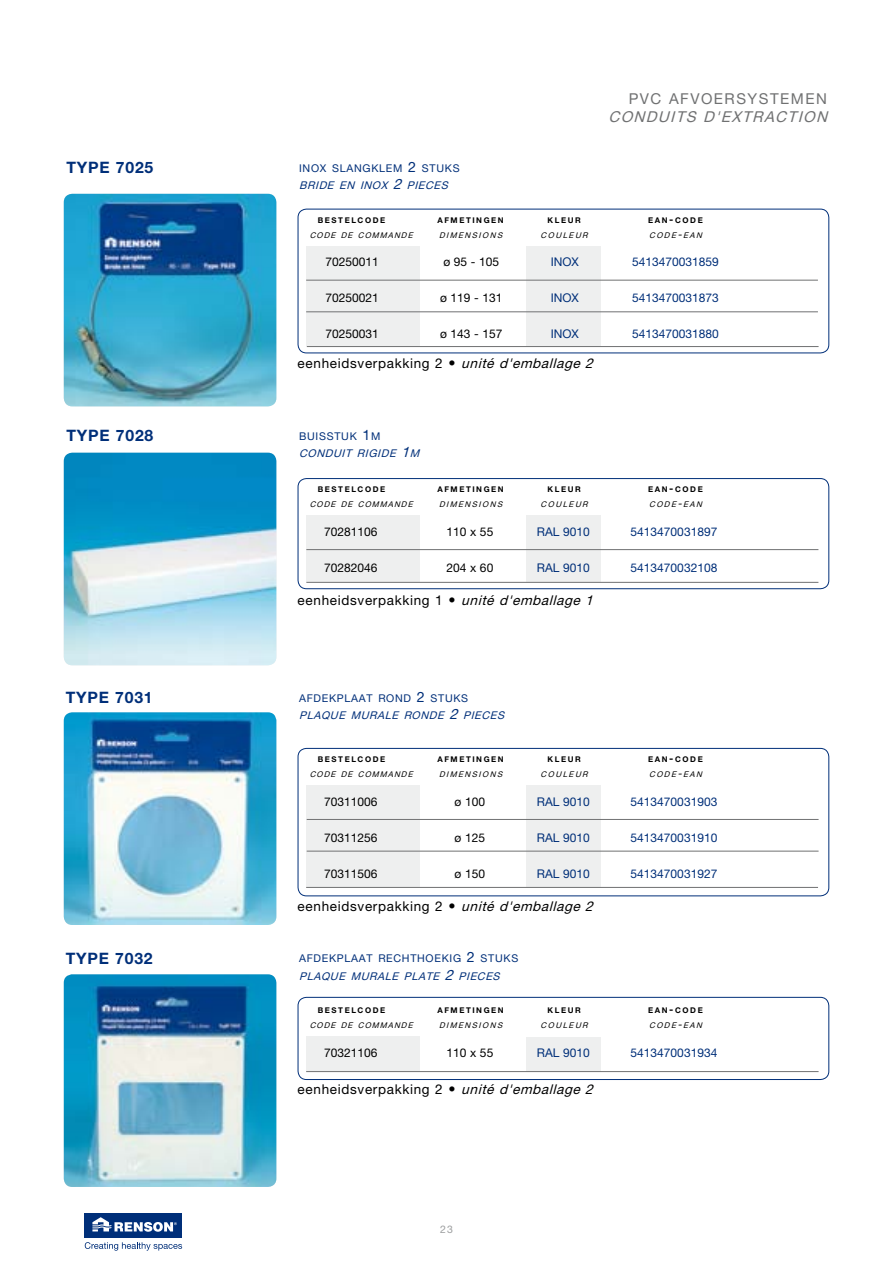
<style>
.page{position:relative;width:893px;height:1263px;background:#fff}
.page>*{position:absolute;margin:0;border:0;box-sizing:border-box;transform-origin:0 0}
.t1{font:700 15.75px "Helvetica Neue LT Std";letter-spacing:.05em;color:#002f79}
.t2{font:italic 15px "Helvetica Neue LT Std";color:#707172}
.t3{font:15px "Helvetica Neue LT Std";letter-spacing:.1em;color:#707172}
.t4{font:13.5px "Helvetica Neue LT Std";letter-spacing:.05em;color:#000}
.t5{font:12px "Helvetica Neue LT Std";color:#002f79}
.t6{font:12px "Helvetica Neue LT Std";color:#000}
.t7{font:10.65px/17.1px "Helvetica Neue LT Std";letter-spacing:.065em;color:#002f79}
.t8{font:italic 10.65px/17.1px "Helvetica Neue LT Std";color:#002f79}
.t9{font:10.5px "Helvetica Neue LT Std";color:#9c9e9f}
.t10{font:italic 7.8px "Helvetica Neue LT Std";color:#000}
.t11{font:700 7.8px "Helvetica Neue LT Std";letter-spacing:.2em;color:#000}
.s1{font-size:14.25px}
.s2{font-style:italic}
.s3{font-style:italic;font-size:14.25px}
.s4{font-size:10.5px}
.s5{font-style:normal}
.s6{font-style:normal;font-size:14.25px}
</style>
<div class="page">
<div style="left:85px;top:1213px;width:97px;height:25px;background:#002f79"></div>
<svg style="left:92px;top:1217px;width:85px;height:15px"></svg>
<svg style="left:85px;top:1242px;width:97px;height:9px"></svg>
<img style="left:64px;top:194px;width:212px;height:212px">
<div style="left:298px;top:209px;width:531px;height:144px;border:1px solid #002f79;border-radius:9px"></div>
<div style="left:526px;top:246px;width:75px;height:100px;background:#eeefef"></div>
<div style="left:306px;top:246px;width:114px;height:100px;background:#eeefef"></div>
<hr style="left:306px;top:280px;width:512px;height:1px;background:#707172">
<hr style="left:306px;top:311px;width:512px;height:1px;background:#707172">
<hr style="left:307px;top:346px;width:512px;height:1px;background:#707172">
<img style="left:64px;top:453px;width:212px;height:212px">
<div style="left:298px;top:478px;width:531px;height:111px;border:1px solid #002f79;border-radius:9px"></div>
<div style="left:526px;top:516px;width:75px;height:66px;background:#eeefef"></div>
<div style="left:306px;top:516px;width:114px;height:66px;background:#eeefef"></div>
<hr style="left:306px;top:549px;width:512px;height:1px;background:#707172">
<hr style="left:306px;top:582px;width:512px;height:1px;background:#707172">
<img style="left:64px;top:712px;width:212px;height:213px">
<div style="left:298px;top:748px;width:531px;height:148px;border:1px solid #002f79;border-radius:9px"></div>
<div style="left:526px;top:786px;width:75px;height:101px;background:#eeefef"></div>
<div style="left:306px;top:785px;width:114px;height:102px;background:#eeefef"></div>
<hr style="left:307px;top:819px;width:512px;height:1px;background:#707172">
<hr style="left:307px;top:851px;width:512px;height:1px;background:#707172">
<hr style="left:306px;top:887px;width:512px;height:1px;background:#707172">
<img style="left:64px;top:974px;width:212px;height:213px">
<div style="left:298px;top:997px;width:531px;height:83px;border:1px solid #002f79;border-radius:9px"></div>
<div style="left:526px;top:1036px;width:75px;height:35px;background:#eeefef"></div>
<div style="left:306px;top:1036px;width:114px;height:35px;background:#eeefef"></div>
<hr style="left:306px;top:1071px;width:513px;height:1px;background:#707172">
<p class="t3" style="left:629px;top:90px;width:85px">PVC AFVOERS</p>
<p class="t3" style="left:747px;top:90px;width:24px">YSTEMEN</p>
<p class="t2" style="left:608px;top:108px;width:225px">conduits d'extraction</p>
<h1 class="t1" style="left:66px;top:158px;width:88px">TYPE 7025</h1>
<p class="t7" style="left:299px;top:160px;width:162px">INOX SLANGKLEM <span class="s1">2</span> STUKS<br><span class="s2">BRIDE EN INOX</span> <span class="s3">2</span> <span class="s2">PIECES</span></p>
<p class="t11" style="left:318px;top:215px;width:69px">BESTELCODE</p>
<p class="t11" style="left:437px;top:215px;width:68px">AFMETINGEN</p>
<p class="t11" style="left:547px;top:215px;width:35px">KLEUR</p>
<p class="t11" style="left:648px;top:215px;width:56px">EAN<span class="s4">-</span>CODE</p>
<p class="t10" style="left:310px;top:230px;width:107px">CODE DE COMMANDE</p>
<p class="t10" style="left:439px;top:230px;width:67px">DIMENSIONS</p>
<p class="t10" style="left:541px;top:230px;width:51px">COULEUR</p>
<p class="t10" style="left:649px;top:230px;width:57px">CODE<span class="s4">-</span>EAN</p>
<p class="t6" style="left:326px;top:255px;width:55px">70250011</p>
<p class="t6" style="left:443px;top:255px;width:57px">ø 95 - 105</p>
<p class="t5" style="left:551px;top:255px;width:30px">INO X</p>
<p class="t5" style="left:632px;top:255px;width:88px">5413470031859</p>
<p class="t6" style="left:326px;top:291px;width:55px">70250021</p>
<p class="t6" style="left:440px;top:291px;width:64px">ø 119 - 131</p>
<p class="t5" style="left:551px;top:291px;width:30px">INO X</p>
<p class="t5" style="left:632px;top:291px;width:88px">5413470031873</p>
<p class="t6" style="left:326px;top:327px;width:55px">70250031</p>
<p class="t6" style="left:440px;top:327px;width:64px">ø 143 - 157</p>
<p class="t5" style="left:551px;top:327px;width:30px">INO X</p>
<p class="t5" style="left:632px;top:327px;width:88px">5413470031880</p>
<p class="t4" style="left:298px;top:356px;width:301px">eenheidsverpakking 2 <span class="s1">•</span> <span class="s2">unité d'emballage 2</span></p>
<h1 class="t1" style="left:66px;top:426px;width:88px">TYPE 7028</h1>
<p class="t8" style="left:299px;top:427px;width:125px"><span class="s5">BUISSTUK</span> <span class="s6">1</span><span class="s5">M<br></span>CONDUIT RIGIDE <span class="s1">1</span>M</p>
<p class="t11" style="left:318px;top:485px;width:69px">BESTELCODE</p>
<p class="t11" style="left:437px;top:485px;width:68px">AFMETINGEN</p>
<p class="t11" style="left:547px;top:485px;width:35px">KLEUR</p>
<p class="t11" style="left:648px;top:485px;width:56px">EAN<span class="s4">-</span>CODE</p>
<p class="t10" style="left:310px;top:500px;width:107px">CODE DE COMMANDE</p>
<p class="t10" style="left:439px;top:500px;width:67px">DIMENSIONS</p>
<p class="t10" style="left:541px;top:500px;width:51px">COULEUR</p>
<p class="t10" style="left:649px;top:500px;width:57px">CODE<span class="s4">-</span>EAN</p>
<p class="t6" style="left:324px;top:524px;width:55px">70281106</p>
<p class="t6" style="left:446px;top:524px;width:48px">110 x 55</p>
<p class="t5" style="left:537px;top:524px;width:9px">RAL</p>
<p class="t5" style="left:563px;top:524px;width:28px">9010</p>
<p class="t5" style="left:631px;top:524px;width:88px">5413470031897</p>
<p class="t6" style="left:324px;top:560px;width:55px">70282046</p>
<p class="t6" style="left:446px;top:560px;width:48px">204 x 60</p>
<p class="t5" style="left:537px;top:560px;width:9px">RAL</p>
<p class="t5" style="left:563px;top:560px;width:28px">9010</p>
<p class="t5" style="left:631px;top:560px;width:88px">5413470032108</p>
<p class="t4" style="left:298px;top:592px;width:301px">eenheidsverpakking 1 <span class="s1">•</span> <span class="s2">unité d'emballage 1</span></p>
<h1 class="t1" style="left:66px;top:687px;width:88px">TYPE 7031</h1>
<p class="t8" style="left:299px;top:689px;width:210px"><span class="s5">AFDEKPLAAT ROND</span> <span class="s6">2</span> <span class="s5">STUKS<br></span>PLAQUE MURALE RONDE <span class="s1">2</span> PIECES</p>
<p class="t11" style="left:318px;top:754px;width:69px">BESTELCODE</p>
<p class="t11" style="left:437px;top:754px;width:68px">AFMETINGEN</p>
<p class="t11" style="left:547px;top:754px;width:35px">KLEUR</p>
<p class="t11" style="left:648px;top:754px;width:56px">EAN<span class="s4">-</span>CODE</p>
<p class="t10" style="left:310px;top:770px;width:107px">CODE DE COMMANDE</p>
<p class="t10" style="left:439px;top:770px;width:67px">DIMENSIONS</p>
<p class="t10" style="left:541px;top:770px;width:51px">COULEUR</p>
<p class="t10" style="left:649px;top:770px;width:57px">CODE<span class="s4">-</span>EAN</p>
<p class="t6" style="left:324px;top:794px;width:55px">70311006</p>
<p class="t6" style="left:455px;top:794px;width:32px">ø 100</p>
<p class="t5" style="left:537px;top:794px;width:9px">RAL</p>
<p class="t5" style="left:563px;top:794px;width:28px">9010</p>
<p class="t5" style="left:631px;top:794px;width:88px">5413470031903</p>
<p class="t6" style="left:324px;top:830px;width:55px">70311256</p>
<p class="t6" style="left:455px;top:830px;width:32px">ø 125</p>
<p class="t5" style="left:537px;top:830px;width:9px">RAL</p>
<p class="t5" style="left:563px;top:830px;width:28px">9010</p>
<p class="t5" style="left:631px;top:830px;width:88px">5413470031910</p>
<p class="t6" style="left:324px;top:866px;width:55px">70311506</p>
<p class="t6" style="left:455px;top:866px;width:32px">ø 150</p>
<p class="t5" style="left:537px;top:866px;width:9px">RAL</p>
<p class="t5" style="left:563px;top:866px;width:28px">9010</p>
<p class="t5" style="left:631px;top:866px;width:88px">5413470031927</p>
<p class="t4" style="left:298px;top:898px;width:301px">eenheidsverpakking 2 <span class="s1">•</span> <span class="s2">unité d'emballage 2</span></p>
<h1 class="t1" style="left:66px;top:948px;width:88px">TYPE 7032</h1>
<p class="t7" style="left:299px;top:950px;width:221px">AFDEKPLAAT RECHTHOEKIG <span class="s1">2</span> STUKS<br><span class="s2">PLAQUE MURALE PLATE</span> <span class="s3">2</span> <span class="s2">PIECES</span></p>
<p class="t11" style="left:318px;top:1005px;width:69px">BESTELCODE</p>
<p class="t11" style="left:437px;top:1005px;width:68px">AFMETINGEN</p>
<p class="t11" style="left:547px;top:1005px;width:35px">KLEUR</p>
<p class="t11" style="left:648px;top:1005px;width:56px">EAN<span class="s4">-</span>CODE</p>
<p class="t10" style="left:310px;top:1021px;width:107px">CODE DE COMMANDE</p>
<p class="t10" style="left:439px;top:1021px;width:67px">DIMENSIONS</p>
<p class="t10" style="left:541px;top:1021px;width:51px">COULEUR</p>
<p class="t10" style="left:649px;top:1021px;width:57px">CODE<span class="s4">-</span>EAN</p>
<p class="t6" style="left:324px;top:1045px;width:55px">70321106</p>
<p class="t6" style="left:446px;top:1045px;width:48px">110 x 55</p>
<p class="t5" style="left:537px;top:1045px;width:9px">RAL</p>
<p class="t5" style="left:563px;top:1045px;width:28px">9010</p>
<p class="t5" style="left:631px;top:1045px;width:88px">5413470031934</p>
<p class="t4" style="left:298px;top:1081px;width:301px">eenheidsverpakking 2 <span class="s1">•</span> <span class="s2">unité d'emballage 2</span></p>
<p class="t9" style="left:440px;top:1223px;width:14px">23</p>
</div>
